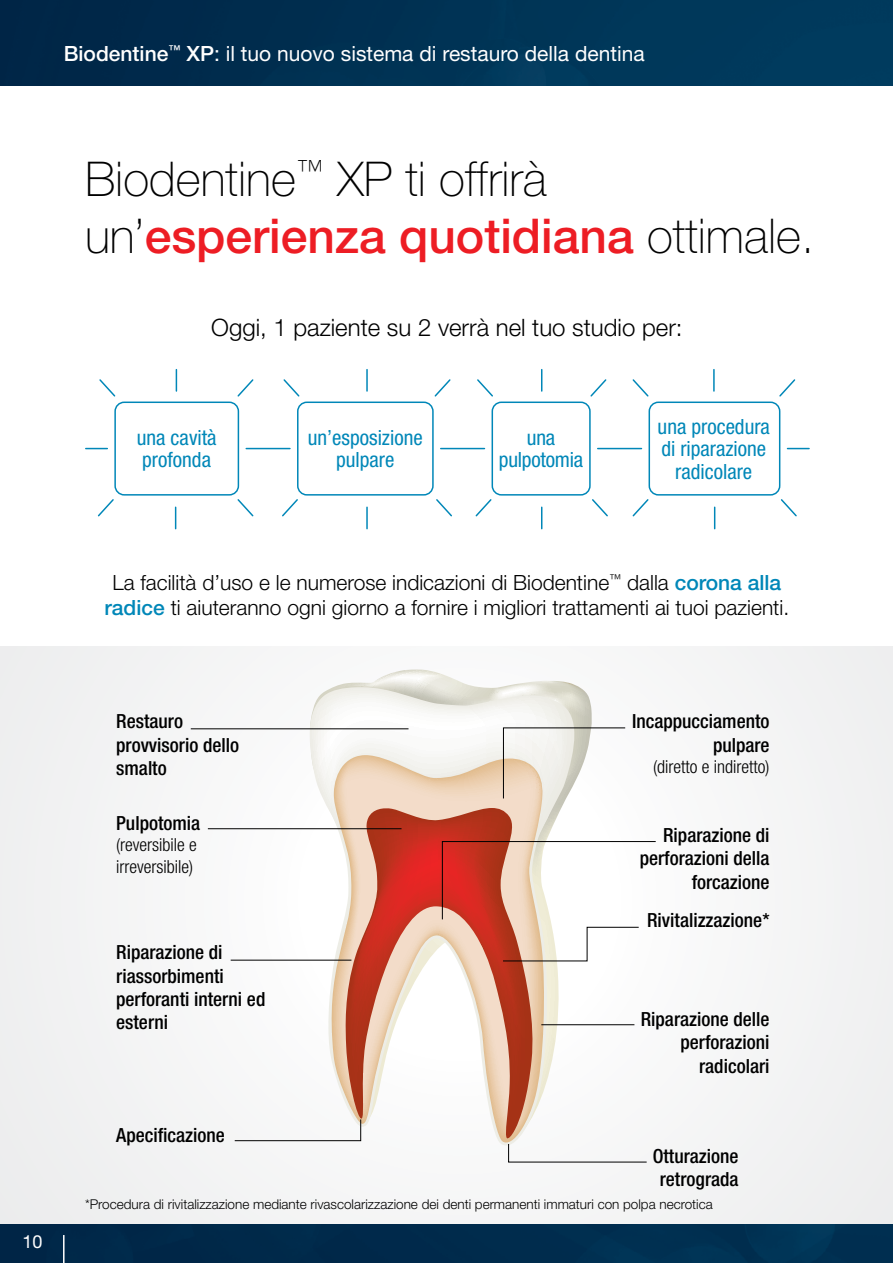
<style>
.page{position:relative;width:893px;height:1263px;background:#fff}
.page>*{position:absolute;margin:0;border:0;box-sizing:border-box;transform-origin:0 0}
.t1{font:100 48px/57px "Helvetica Neue LT Std";color:#000}
.t2{font:300 24px "Helvetica Neue LT Std";color:#000}
.t3{font:300 21px/25.2px "Helvetica Neue LT Std";color:#000;text-align:center}
.t4{font:condensed 21px/22.5px "Helvetica Neue LT Std";color:#0087b8;text-align:center}
.t5{font:21px "Helvetica Neue LT Std";color:#fff}
.t6{font:500 condensed 19.5px/23.4px "Helvetica Neue LT Std";color:#000;text-align:right}
.t7{font:300 condensed 18px/21.6px "Helvetica Neue LT Std";color:#000}
.t8{font:18px "Helvetica Neue LT Std";color:#fff}
.t9{font:300 13.5px "Helvetica Neue LT Std";color:#000}
.s1{font-weight:500}
.s2{font-weight:500;color:#ed1d24}
.s3{font-weight:500;color:#0087b8}
</style>
<div class="page">
<div style="left:648px;top:401px;width:132px;height:95px;border:2px solid #0087b8;border-radius:9px"></div>
<hr style="left:713px;top:370px;width:2px;height:21px;background:#0087b8">
<svg style="left:787px;top:448px;width:22px;height:1px"></svg>
<svg style="left:779px;top:379px;width:17px;height:18px"></svg>
<svg style="left:632px;top:379px;width:17px;height:18px"></svg>
<svg style="left:714px;top:507px;width:1px;height:22px"></svg>
<svg style="left:632px;top:499px;width:17px;height:18px"></svg>
<svg style="left:780px;top:499px;width:17px;height:18px"></svg>
<hr style="left:366px;top:370px;width:2px;height:21px;background:#0087b8">
<svg style="left:434px;top:379px;width:17px;height:18px"></svg>
<svg style="left:283px;top:379px;width:17px;height:18px"></svg>
<hr style="left:366px;top:507px;width:2px;height:22px;background:#0087b8">
<svg style="left:282px;top:499px;width:16px;height:18px"></svg>
<svg style="left:436px;top:499px;width:16px;height:18px"></svg>
<div style="left:114px;top:401px;width:125px;height:95px;border:2px solid #0087b8;border-radius:9px"></div>
<hr style="left:246px;top:448px;width:44px;height:1px;background:#0087b8">
<svg style="left:86px;top:448px;width:21px;height:1px"></svg>
<svg style="left:176px;top:370px;width:1px;height:21px"></svg>
<svg style="left:237px;top:379px;width:17px;height:18px"></svg>
<svg style="left:99px;top:379px;width:17px;height:18px"></svg>
<svg style="left:175px;top:507px;width:1px;height:22px"></svg>
<svg style="left:97px;top:499px;width:17px;height:18px"></svg>
<svg style="left:237px;top:499px;width:17px;height:18px"></svg>
<div style="left:297px;top:401px;width:137px;height:95px;border:2px solid #0087b8;border-radius:9px"></div>
<div style="left:492px;top:401px;width:99px;height:95px;border:2px solid #0087b8;border-radius:9px"></div>
<svg style="left:541px;top:370px;width:1px;height:21px"></svg>
<svg style="left:590px;top:379px;width:17px;height:18px"></svg>
<svg style="left:477px;top:379px;width:16px;height:18px"></svg>
<svg style="left:541px;top:507px;width:1px;height:22px"></svg>
<svg style="left:475px;top:499px;width:17px;height:18px"></svg>
<svg style="left:592px;top:499px;width:16px;height:18px"></svg>
<div style="left:0;top:646px;width:892px;height:589px;background:#f4f5f5"></div>
<img style="left:0;top:0;width:893px;height:85px">
<img style="left:0;top:1225px;width:893px;height:38px">
<hr style="left:441px;top:448px;width:43px;height:1px;background:#0087b8">
<hr style="left:598px;top:448px;width:43px;height:1px;background:#0087b8">
<svg style="left:310px;top:669px;width:282px;height:473px"></svg>
<svg style="left:325px;top:857px;width:227px;height:288px"></svg>
<svg style="left:309px;top:687px;width:271px;height:170px"></svg>
<svg style="left:327px;top:755px;width:217px;height:388px"></svg>
<svg style="left:345px;top:807px;width:188px;height:332px"></svg>
<hr style="left:208px;top:828px;width:194px;height:1px;background:#000">
<hr style="left:191px;top:728px;width:217px;height:1px;background:#000">
<svg style="left:503px;top:927px;width:136px;height:34px"></svg>
<svg style="left:503px;top:727px;width:123px;height:72px"></svg>
<svg style="left:234px;top:1119px;width:127px;height:22px"></svg>
<svg style="left:442px;top:841px;width:214px;height:79px"></svg>
<hr style="left:231px;top:960px;width:120px;height:1px;background:#000">
<hr style="left:541px;top:1024px;width:93px;height:1px;background:#000">
<svg style="left:508px;top:1143px;width:139px;height:19px"></svg>
<hr style="left:63px;top:1235px;width:2px;height:28px;background:#fff">
<p class="t5" style="left:64px;top:41px;width:582px"><span class="s1">Biodentine</span><sup>™</sup> <span class="s1">XP</span>: il tuo nuovo sistema di restauro della dentina</p>
<p class="t8" style="left:23px;top:1231px;width:22px">10</p>
<h1 class="t1" style="left:85px;top:150px;width:731px">Biodentine<sup>™</sup> XP ti offrirà un’<span class="s2">esperienza quotidiana</span> ottimale.</h1>
<p class="t2" style="left:211px;top:313px;width:473px">Oggi, 1 paziente su 2 verrà nel tuo studio per:</p>
<p class="t4" style="left:137px;top:426px;width:81px;text-align:left">una cavità profonda</p>
<p class="t4" style="left:308px;top:426px;width:117px">un’esposizione pulpare</p>
<p class="t4" style="left:499px;top:426px;width:86px">una pulpotomia</p>
<p class="t4" style="left:658px;top:415px;width:114px">una procedura di riparazione radicolare</p>
<p class="t3" style="left:105px;top:569px;width:686px">La facilità d’uso e le numerose indicazioni di Biodentine<sup>™</sup> dalla <span class="s3">corona alla radice</span> ti aiuteranno ogni giorno a fornire i migliori trattamenti ai tuoi pazienti.</p>
<p class="t6" style="left:116px;top:709px;width:124px;text-align:left">Restauro provvisorio dello smalto</p>
<p class="t6" style="left:116px;top:811px;width:86px">Pulpotomia</p>
<p class="t7" style="left:116px;top:834px;width:82px">(reversibile e irreversibile)</p>
<p class="t6" style="left:116px;top:940px;width:151px;text-align:left">Riparazione di riassorbimenti perforanti interni ed esterni</p>
<p class="t6" style="left:116px;top:1123px;width:110px">Apecificazione</p>
<p class="t6" style="left:632px;top:709px;width:139px">Incappucciamento pulpare</p>
<p class="t7" style="left:653px;top:756px;width:118px">(diretto e indiretto)</p>
<p class="t6" style="left:640px;top:823px;width:131px">Riparazione di perforazioni della forcazione</p>
<p class="t6" style="left:647px;top:908px;width:124px">Rivitalizzazione*</p>
<p class="t6" style="left:641px;top:1007px;width:130px">Riparazione delle perforazioni radicolari</p>
<p class="t6" style="left:653px;top:1144px;width:87px;text-align:center">Otturazione retrograda</p>
<p class="t9" style="left:85px;top:1196px;width:629px">*Procedura di rivitalizzazione mediante rivascolarizzazione dei denti permanenti immaturi con polpa necrotica</p>
</div>
